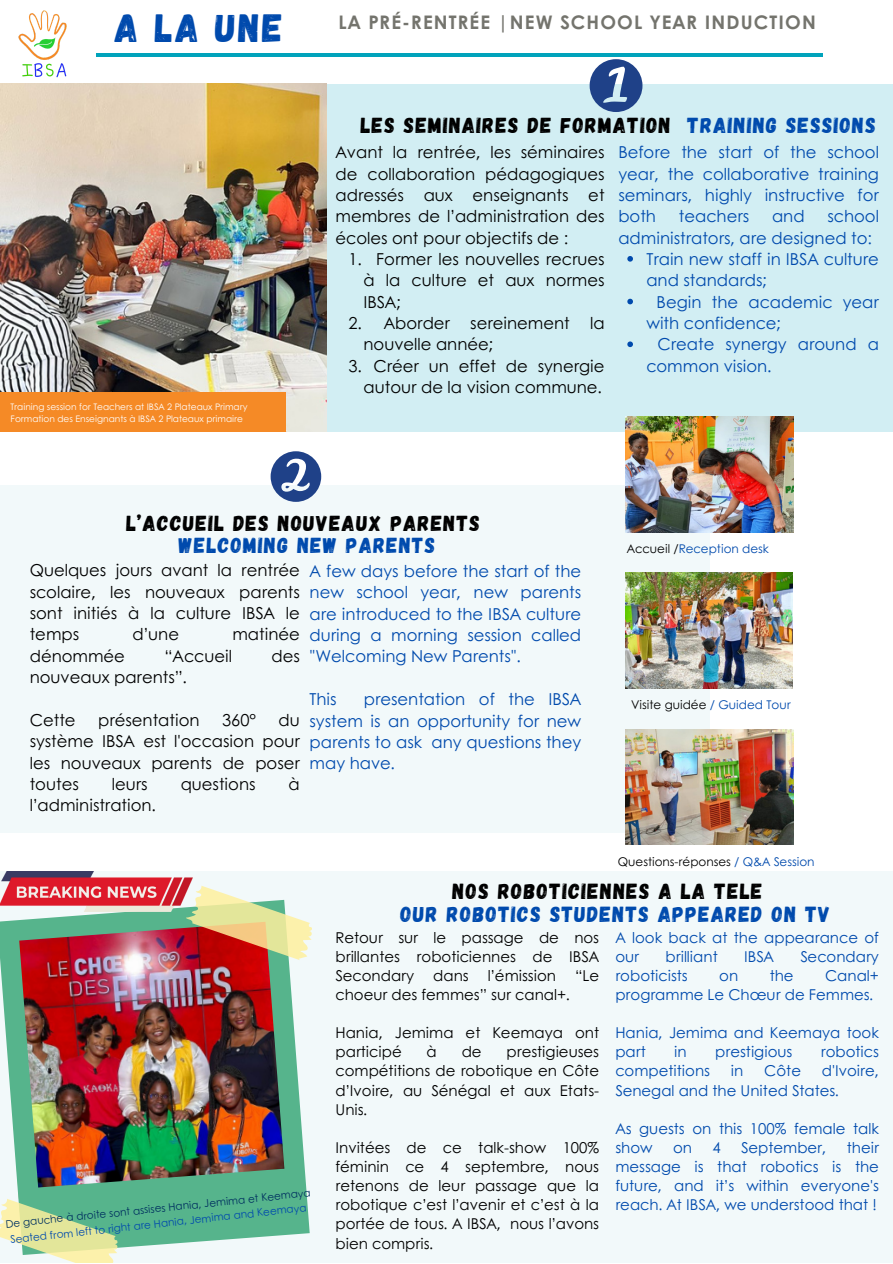
<style>
.page{position:relative;width:893px;height:1264px;background:#fff}
.page>*{position:absolute;margin:0;border:0;box-sizing:border-box;transform-origin:0 0}
.t1{font:39.3px "Gagalin";color:#004aad}
.t2{font:21.75px "Gagalin";letter-spacing:.06em;color:#000}
.t3{font:21.75px "Gagalin";letter-spacing:.06em;color:#004aad}
.t4{font:700 18.75px "Century Gothic";letter-spacing:.06em;color:#74746d}
.t5{font:16.5px/21.3px "Century Gothic";color:#000;text-align:justify}
.t6{font:16.5px/21.3px "Century Gothic";color:#004aad}
.t7{font:15px/19px "Century Gothic";color:#000;text-align:justify}
.t8{font:15px/19px "Century Gothic";color:#004aad}
.t9{font:12px "Century Gothic";color:#000}
.t10{font:12px "Century Gothic";color:#004aad}
.t11{font:10.5px "Century Gothic";color:#003060}
.t12{font:10.5px "Century Gothic";color:#004aad}
.t13{font:9px "Century Gothic";color:#fff}
.s1{color:#004aad}
.s2{color:#000}
</style>
<div class="page">
<div style="left:326px;top:84px;width:566px;height:348px;background:#d2eef3"></div>
<img style="left:0;top:84px;width:326px;height:348px">
<svg style="left:589px;top:59px;width:53px;height:53px"></svg>
<div style="left:0;top:392px;width:285px;height:40px;background:#f58a26"></div>
<div style="left:0;top:485px;width:709px;height:348px;background:#f2f9fa"></div>
<svg style="left:270px;top:451px;width:51px;height:51px"></svg>
<img style="left:625px;top:416px;width:168px;height:116px">
<img style="left:625px;top:573px;width:167px;height:115px">
<img style="left:625px;top:729px;width:168px;height:115px">
<div style="left:0;top:871px;width:892px;height:391px;background:#f2f9fa"></div>
<img style="left:0;top:911px;width:310px;height:337px">
<svg style="left:182px;top:877px;width:130px;height:96px"></svg>
<svg style="left:0;top:1185px;width:122px;height:77px;background:#aed5a3"></svg>
<img style="left:0;top:871px;width:192px;height:40px">
<img style="left:18px;top:10px;width:49px;height:68px">
<hr style="left:96px;top:53px;width:726px;height:3px;background:#00a3bb">
<svg style="left:627px;top:256px;width:6px;height:6px"></svg>
<svg style="left:627px;top:299px;width:6px;height:5px"></svg>
<svg style="left:627px;top:341px;width:6px;height:6px"></svg>
<p class="t1" style="left:115px;top:3px;width:169px">A LA UNE</p>
<p class="t13" style="left:10px;top:400px;width:238px">Training session for Teachers at IBSA 2 Plateaux Primary</p>
<p class="t13" style="left:11px;top:412px;width:234px">Formation des Enseignants à IBSA 2 Plateaux primaire</p>
<p class="t4" style="left:338px;top:8px;width:478px">LA PRÉ-RENTRÉE |NEW SCHOOL YEAR INDUCTION</p>
<p class="t2" style="left:361px;top:111px;width:516px">LES SEMINAIRES DE FORMATION <span class="s1">TRAINING SESSIONS</span></p>
<p class="t5" style="left:335px;top:141px;width:270px">Avant la rentrée, les séminaires</p>
<p class="t5" style="left:335px;top:162px;width:270px">de collaboration pédagogiques</p>
<p class="t5" style="left:335px;top:183px;width:270px">adressés aux enseignants et</p>
<p class="t5" style="left:335px;top:205px;width:270px">membres de l’administration des</p>
<p class="t5" style="left:335px;top:226px;width:234px">écoles ont pour objectifs de :</p>
<p class="t5" style="left:348px;top:248px;width:15px">1.</p>
<p class="t5" style="left:363px;top:248px;width:242px;text-indent:13px">Former les nouvelles recrues à la culture et aux normes IBSA;</p>
<p class="t5" style="left:363px;top:312px;width:242px;text-indent:20px">Aborder sereinement la nouvelle année;</p>
<p class="t5" style="left:363px;top:354px;width:242px;text-align:center">Créer un effet de synergie autour de la vision commune.</p>
<p class="t5" style="left:348px;top:312px;width:15px">2.</p>
<p class="t5" style="left:348px;top:354px;width:15px">3.</p>
<p class="t6" style="left:618px;top:141px;width:262px;text-align:justify">Before the start of the school year, the collaborative training seminars, highly instructive for both</p>
<p class="t6" style="left:618px;top:205px;width:262px;text-indent:209px">school administrators, are designed to:</p>
<p class="t6" style="left:679px;top:205px;width:72px">teachers</p>
<p class="t6" style="left:772px;top:205px;width:34px">and</p>
<p class="t6" style="left:646px;top:248px;width:234px">Train new staff in IBSA culture and standards;</p>
<p class="t6" style="left:646px;top:290px;width:234px;text-indent:10px">Begin the academic year with confidence;</p>
<p class="t6" style="left:646px;top:333px;width:234px;text-indent:11px">Create synergy around a common vision.</p>
<p class="t2" style="left:126px;top:509px;width:355px">L’ACCUEIL DES NOUVEAUX PARENTS</p>
<p class="t3" style="left:179px;top:531px;width:258px">WELCOMING NEW PARENTS</p>
<p class="t10" style="left:626px;top:539px;width:144px"><span class="s2">Accueil /</span>Reception desk</p>
<p class="t5" style="left:30px;top:559px;width:271px">Quelques jours avant la rentrée scolaire, les nouveaux parents sont initiés à la culture IBSA le temps</p>
<p class="t5" style="left:132px;top:623px;width:48px">d’une</p>
<p class="t5" style="left:232px;top:623px;width:69px">matinée</p>
<p class="t5" style="left:30px;top:644px;width:97px">dénommée</p>
<p class="t5" style="left:164px;top:644px;width:69px">“Accueil</p>
<p class="t5" style="left:271px;top:644px;width:30px">des</p>
<p class="t5" style="left:30px;top:665px;width:159px">nouveaux parents”.</p>
<p class="t5" style="left:30px;top:708px;width:47px">Cette</p>
<p class="t5" style="left:98px;top:708px;width:103px">présentation</p>
<p class="t5" style="left:222px;top:708px;width:35px">360°</p>
<p class="t5" style="left:30px;top:708px;width:271px;text-indent:249px">du système IBSA est l'occasion pour les nouveaux parents de poser toutes</p>
<p class="t5" style="left:112px;top:772px;width:37px">leurs</p>
<p class="t5" style="left:181px;top:772px;width:76px">questions</p>
<p class="t5" style="left:288px;top:772px;width:13px">à</p>
<p class="t5" style="left:30px;top:794px;width:128px">l’administration.</p>
<p class="t6" style="left:309px;top:559px;width:273px;text-align:justify">A few days before the start of the new school year, new parents are introduced to the IBSA culture during a morning session called "Welcoming New Parents".</p>
<p class="t6" style="left:309px;top:687px;width:29px">This</p>
<p class="t6" style="left:309px;top:687px;width:273px;text-align:justify;text-indent:54px">presentation of the IBSA system is an opportunity for new parents to ask any questions they may have.</p>
<p class="t9" style="left:631px;top:696px;width:161px">Visite guidée <span class="s1">/ Guided Tour</span></p>
<p class="t9" style="left:617px;top:852px;width:198px">Questions-réponses <span class="s1">/ Q&amp;A Session</span></p>
<p class="t11" style="left:5px;top:1216px;width:308px;rotate:-6deg">De gauche à droite sont assises Hania, Jemima et Keemaya</p>
<p class="t12" style="left:10px;top:1231px;width:299px;rotate:-6deg">Seated from left to right are Hania, Jemima and Keemaya</p>
<p class="t2" style="left:452px;top:877px;width:311px">NOS ROBOTICIENNES A LA TELE</p>
<p class="t3" style="left:400px;top:899px;width:431px">OUR ROBOTICS STUDENTS APPEARED ON TV</p>
<p class="t7" style="left:335px;top:927px;width:265px">Retour sur le passage de nos brillantes roboticiennes de IBSA Secondary</p>
<p class="t8" style="left:615px;top:927px;width:265px">A look back at the appearance of our</p>
<p class="t8" style="left:665px;top:946px;width:54px">brilliant</p>
<p class="t8" style="left:744px;top:946px;width:31px">IBSA</p>
<p class="t8" style="left:800px;top:946px;width:80px">Secondary</p>
<p class="t8" style="left:615px;top:965px;width:74px">roboticists</p>
<p class="t8" style="left:719px;top:965px;width:20px">on</p>
<p class="t8" style="left:769px;top:965px;width:25px">the</p>
<p class="t7" style="left:433px;top:965px;width:37px">dans</p>
<p class="t7" style="left:487px;top:965px;width:70px">l’émission</p>
<p class="t7" style="left:575px;top:965px;width:26px">“Le</p>
<p class="t7" style="left:335px;top:984px;width:236px">choeur des femmes” sur canal+.</p>
<p class="t7" style="left:335px;top:1022px;width:265px">Hania, Jemima et Keemaya ont participé</p>
<p class="t8" style="left:615px;top:965px;width:265px;text-indent:210px">Canal+ programme Le Chœur de Femmes.</p>
<p class="t8" style="left:615px;top:1022px;width:265px">Hania, Jemima and Keemaya took part</p>
<p class="t7" style="left:426px;top:1041px;width:12px">à</p>
<p class="t7" style="left:461px;top:1041px;width:21px">de</p>
<p class="t7" style="left:335px;top:1041px;width:265px;text-indent:171px">prestigieuses compétitions de robotique en Côte d’Ivoire, au Sénégal et aux Etats-Unis.</p>
<p class="t7" style="left:335px;top:1137px;width:265px">Invitées de ce talk-show 100% féminin ce 4 septembre, nous retenons de leur passage que la robotique c’est l’avenir et c’est à la portée de tous. A IBSA, nous l’avons bien compris.</p>
<p class="t8" style="left:674px;top:1041px;width:14px">in</p>
<p class="t8" style="left:715px;top:1041px;width:79px">prestigious</p>
<p class="t8" style="left:820px;top:1041px;width:60px">robotics</p>
<p class="t8" style="left:615px;top:1060px;width:96px">competitions</p>
<p class="t8" style="left:730px;top:1060px;width:14px">in</p>
<p class="t8" style="left:764px;top:1060px;width:38px">Côte</p>
<p class="t8" style="left:615px;top:1060px;width:265px;text-indent:206px">d'Ivoire,<br>Senegal and the United States.</p>
<p class="t8" style="left:615px;top:1118px;width:265px">As guests on this 100% female talk show</p>
<p class="t8" style="left:615px;top:1137px;width:265px;text-align:justify;text-indent:231px">their message is that robotics is the future, and it’s within everyone's reach. At IBSA, we understood that !</p>
<p class="t8" style="left:673px;top:1137px;width:20px">on</p>
<p class="t8" style="left:712px;top:1137px;width:10px">4</p>
<p class="t8" style="left:741px;top:1137px;width:87px">September,</p>
</div>
